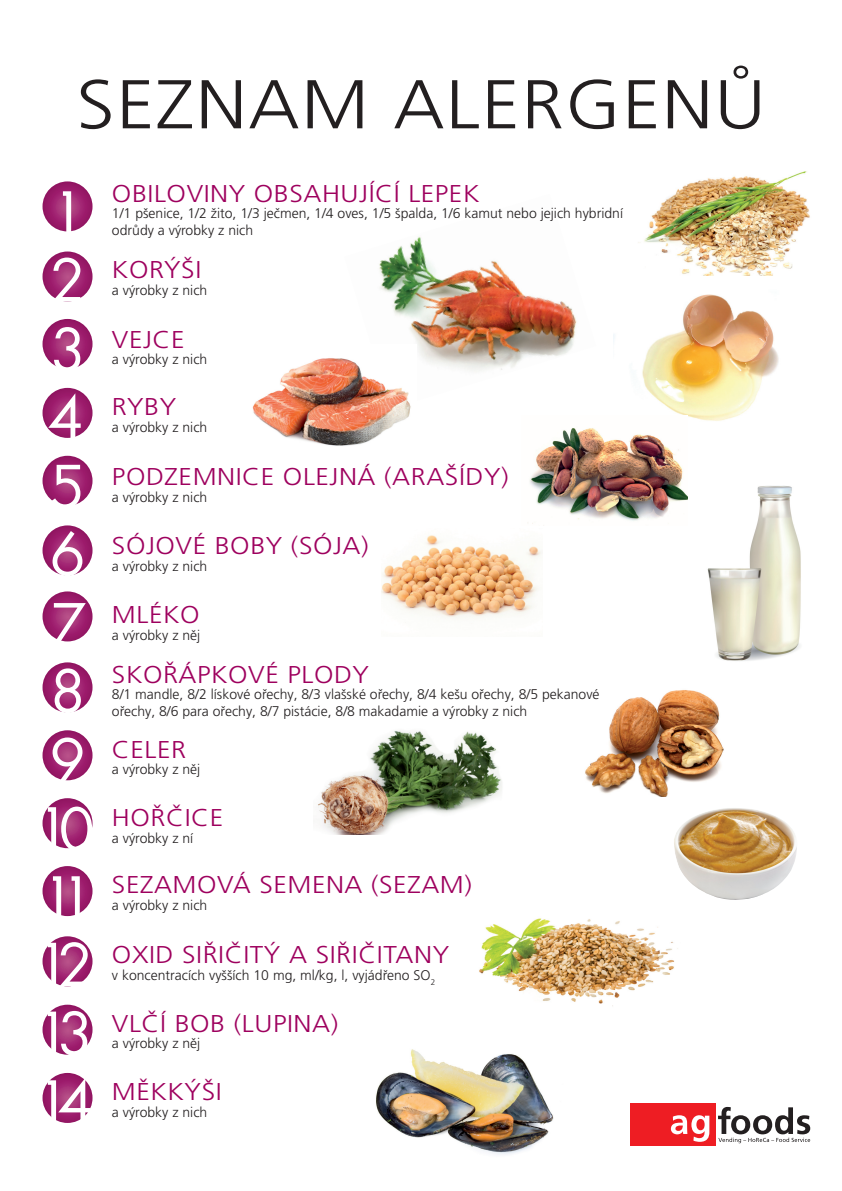
<style>
.page{position:relative;width:842px;height:1191px;background:#fff}
.page>*{position:absolute;margin:0;border:0;box-sizing:border-box;transform-origin:0 0}
.t1{font:300 68.9px "Frutiger LT Pro";letter-spacing:.02em;color:#231f20;scale:1.11 1}
.t2{font:65px/68.4px "Am Sans";letter-spacing:-.215em;color:#fff}
.t3{font:300 24.3px "Frutiger LT Pro";letter-spacing:.02em;color:#9e015e;scale:1.11 1}
.t4{font:300 14px/16.8px "Frutiger LT Pro";color:#231f20}
</style>
<div class="page">
<img style="left:638px;top:171px;width:172px;height:105px">
<svg style="left:43px;top:181px;width:50px;height:50px;background:#a02871"></svg>
<svg style="left:43px;top:251px;width:50px;height:50px;background:#a02872"></svg>
<img style="left:379px;top:236px;width:198px;height:136px">
<svg style="left:43px;top:319px;width:50px;height:50px;background:#9f2771"></svg>
<svg style="left:43px;top:388px;width:50px;height:50px;background:#9f2771"></svg>
<svg style="left:43px;top:456px;width:50px;height:50px;background:#a02771"></svg>
<svg style="left:43px;top:525px;width:50px;height:50px;background:#a02871"></svg>
<svg style="left:43px;top:591px;width:50px;height:50px;background:#a02871"></svg>
<svg style="left:43px;top:662px;width:50px;height:50px;background:#a02871"></svg>
<svg style="left:43px;top:730px;width:50px;height:50px;background:#a02771"></svg>
<svg style="left:43px;top:798px;width:50px;height:50px;background:#a02771"></svg>
<svg style="left:43px;top:866px;width:50px;height:50px;background:#9f2771"></svg>
<svg style="left:43px;top:936px;width:50px;height:50px;background:#a02771"></svg>
<svg style="left:43px;top:1004px;width:50px;height:50px;background:#a02972"></svg>
<svg style="left:43px;top:1073px;width:50px;height:50px;background:#9f2771"></svg>
<img style="left:318px;top:731px;width:184px;height:103px">
<img style="left:674px;top:808px;width:123px;height:92px">
<img style="left:376px;top:1049px;width:178px;height:106px">
<img style="left:479px;top:895px;width:201px;height:111px">
<img style="left:381px;top:535px;width:160px;height:84px">
<img style="left:613px;top:294px;width:166px;height:127px">
<img style="left:252px;top:345px;width:165px;height:101px">
<img style="left:527px;top:416px;width:160px;height:108px">
<div style="left:630px;top:1103px;width:85px;height:43px;background:#ee1d23"></div>
<svg style="left:671px;top:1115px;width:38px;height:26px"></svg>
<svg style="left:718px;top:1107px;width:92px;height:36px"></svg>
<img style="left:585px;top:690px;width:139px;height:106px">
<img style="left:707px;top:486px;width:94px;height:175px">
<h1 class="t1" style="left:76px;top:64px;width:622px">SEZNAM ALERGENŮ</h1>
<h2 class="t2" style="left:34px;top:178px;width:63px">1<br>2<br>3<br>4<br>5<br>6<br>7<br>8<br>9<br>10<br>11<br>12<br>13<br>14</h2>
<h3 class="t3" style="left:112px;top:179px;width:333px">OBILOVINY OBSAHUJÍCÍ LEPEK</h3>
<p class="t4" style="left:112px;top:205px;width:513px">1/1 pšenice, 1/2 žito, 1/3 ječmen, 1/4 oves, 1/5 špalda, 1/6 kamut nebo jejich hybridní odrůdy a výrobky z nich</p>
<h3 class="t3" style="left:112px;top:256px;width:82px">KORÝŠI</h3>
<p class="t4" style="left:112px;top:282px;width:97px">a výrobky z nich</p>
<h3 class="t3" style="left:112px;top:325px;width:67px">VEJCE</h3>
<p class="t4" style="left:112px;top:351px;width:97px">a výrobky z nich</p>
<h3 class="t3" style="left:112px;top:392px;width:59px">RYBY</h3>
<p class="t4" style="left:112px;top:418px;width:97px">a výrobky z nich</p>
<h3 class="t3" style="left:112px;top:463px;width:359px">PODZEMNICE OLEJNÁ (ARAŠÍDY)</h3>
<p class="t4" style="left:112px;top:489px;width:97px">a výrobky z nich</p>
<h3 class="t3" style="left:112px;top:531px;width:233px">SÓJOVÉ BOBY (SÓJA)</h3>
<p class="t4" style="left:112px;top:558px;width:97px">a výrobky z nich</p>
<h3 class="t3" style="left:112px;top:600px;width:80px">MLÉKO</h3>
<p class="t4" style="left:112px;top:626px;width:90px">a výrobky z něj</p>
<h3 class="t3" style="left:112px;top:660px;width:233px">SKOŘÁPKOVÉ PLODY</h3>
<p class="t4" style="left:112px;top:686px;width:489px">8/1 mandle, 8/2 lískové ořechy, 8/3 vlašské ořechy, 8/4 kešu ořechy, 8/5 pekanové ořechy, 8/6 para ořechy, 8/7 pistácie, 8/8 makadamie a výrobky z nich</p>
<h3 class="t3" style="left:112px;top:735px;width:68px">CELER</h3>
<p class="t4" style="left:112px;top:761px;width:90px">a výrobky z něj</p>
<h3 class="t3" style="left:112px;top:803px;width:102px">HOŘČICE</h3>
<p class="t4" style="left:112px;top:829px;width:83px">a výrobky z ní</p>
<h3 class="t3" style="left:112px;top:870px;width:326px">SEZAMOVÁ SEMENA (SEZAM)</h3>
<p class="t4" style="left:112px;top:897px;width:97px">a výrobky z nich</p>
<h3 class="t3" style="left:112px;top:940px;width:305px">OXID SIŘIČITÝ A SIŘIČITANY</h3>
<p class="t4" style="left:112px;top:966px;width:325px">v koncentracích vyšších 10 mg, ml/kg, l, vyjádřeno SO<sub>2</sub></p>
<h3 class="t3" style="left:112px;top:1009px;width:205px">VLČÍ BOB (LUPINA)</h3>
<p class="t4" style="left:112px;top:1035px;width:90px">a výrobky z něj</p>
<h3 class="t3" style="left:112px;top:1077px;width:100px">MĚKKÝŠI</h3>
<p class="t4" style="left:112px;top:1103px;width:97px">a výrobky z nich</p>
</div>
